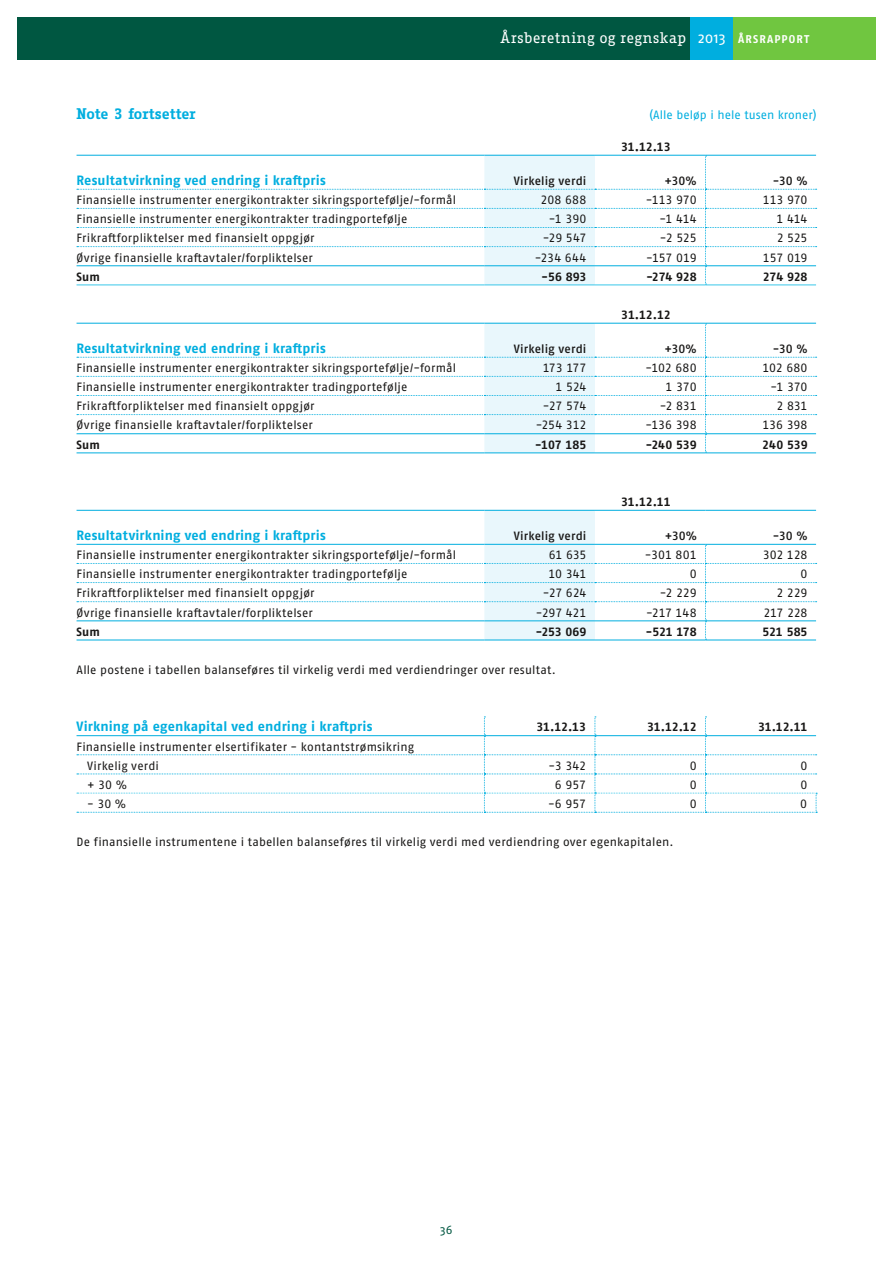
<style>
.page{position:relative;width:893px;height:1263px;background:#fff}
.page>*{position:absolute;margin:0;border:0;box-sizing:border-box;transform-origin:0 0}
.t1{font:15px "Fago Office Serif OT";letter-spacing:.02em;color:#fff}
.t2{font:700 15px "Fago Office Serif OT";letter-spacing:-.005em;color:#00aedf}
.t3{font:700 13.5px "Fago OT";letter-spacing:.01em;color:#00aedf}
.t4{font:12px/19.2px "Fago OT";letter-spacing:.015em;color:#181716}
.t5{font:700 12px "Fago OT";letter-spacing:-.015em;color:#181716}
.t6{font:500 12px "Fago OT";letter-spacing:.005em;color:#181716}
.t7{font:12px "Fago OT";letter-spacing:.005em;color:#00aedf}
.t8{font:12px "Fago OT";color:#005741}
.s1{font-family:"Fago OT"}
.s2{font-family:"Fago OT";font-weight:700;font-size:11.25px}
</style>
<div class="page">
<svg style="left:484px;top:285px;width:111px;height:259px"></svg>
<svg style="left:77px;top:156px;width:740px;height:128px"></svg>
<svg style="left:77px;top:324px;width:740px;height:129px"></svg>
<svg style="left:77px;top:545px;width:740px;height:94px"></svg>
<hr style="left:77px;top:284px;width:407px;height:1px;background:#3ac7e9">
<hr style="left:484px;top:284px;width:111px;height:1px;background:#3ac7e9">
<hr style="left:595px;top:284px;width:110px;height:1px;background:#3ac7e9">
<hr style="left:705px;top:284px;width:111px;height:1px;background:#3ac7e9">
<hr style="left:77px;top:155px;width:407px;height:1px;background:#00aedf">
<hr style="left:484px;top:155px;width:111px;height:1px;background:#00aedf">
<hr style="left:595px;top:155px;width:110px;height:1px;background:#00aedf">
<hr style="left:705px;top:155px;width:111px;height:1px;background:#00aedf">
<hr style="left:77px;top:323px;width:407px;height:1px;background:#00aedf">
<hr style="left:484px;top:323px;width:111px;height:1px;background:#00aedf">
<hr style="left:595px;top:323px;width:110px;height:1px;background:#00aedf">
<hr style="left:705px;top:323px;width:111px;height:1px;background:#00aedf">
<hr style="left:77px;top:265px;width:407px;height:1px;background:#00aedf">
<hr style="left:484px;top:265px;width:111px;height:1px;background:#00aedf">
<hr style="left:595px;top:265px;width:110px;height:1px;background:#00aedf">
<hr style="left:705px;top:265px;width:111px;height:1px;background:#00aedf">
<hr style="left:77px;top:544px;width:407px;height:1px;background:#00aedf">
<hr style="left:484px;top:544px;width:111px;height:1px;background:#00aedf">
<hr style="left:595px;top:544px;width:110px;height:1px;background:#00aedf">
<hr style="left:705px;top:544px;width:111px;height:1px;background:#00aedf">
<hr style="left:77px;top:510px;width:407px;height:1px;background:#00aedf">
<hr style="left:484px;top:510px;width:111px;height:1px;background:#00aedf">
<hr style="left:595px;top:510px;width:110px;height:1px;background:#00aedf">
<hr style="left:705px;top:510px;width:111px;height:1px;background:#00aedf">
<hr style="left:77px;top:433px;width:407px;height:1px;background:#00aedf">
<hr style="left:484px;top:433px;width:111px;height:1px;background:#00aedf">
<hr style="left:595px;top:433px;width:110px;height:1px;background:#00aedf">
<hr style="left:705px;top:433px;width:111px;height:1px;background:#00aedf">
<hr style="left:77px;top:452px;width:407px;height:1px;background:#00aedf">
<hr style="left:484px;top:452px;width:111px;height:1px;background:#00aedf">
<hr style="left:595px;top:452px;width:110px;height:1px;background:#00aedf">
<hr style="left:705px;top:452px;width:111px;height:1px;background:#00aedf">
<hr style="left:77px;top:620px;width:407px;height:1px;background:#00aedf">
<hr style="left:484px;top:620px;width:111px;height:1px;background:#00aedf">
<hr style="left:595px;top:620px;width:110px;height:1px;background:#00aedf">
<hr style="left:705px;top:620px;width:111px;height:1px;background:#00aedf">
<hr style="left:77px;top:639px;width:407px;height:1px;background:#00aedf">
<hr style="left:484px;top:639px;width:111px;height:1px;background:#00aedf">
<hr style="left:595px;top:639px;width:110px;height:1px;background:#00aedf">
<hr style="left:705px;top:639px;width:111px;height:1px;background:#00aedf">
<svg style="left:77px;top:716px;width:740px;height:97px"></svg>
<div style="left:17px;top:17px;width:674px;height:43px;background:#005741"></div>
<div style="left:691px;top:17px;width:42px;height:43px;background:#00aedf"></div>
<div style="left:733px;top:17px;width:143px;height:43px;background:#70c640"></div>
<p class="t2" style="left:77px;top:105px;width:121px">Note 3 fortsetter</p>
<p class="t1" style="left:500px;top:29px;width:311px">Årsberetning og regnskap <span class="s1">2013</span> <span class="s2">ÅRSRAPPORT</span></p>
<p class="t7" style="left:649px;top:108px;width:169px">(Alle beløp i hele tusen kroner)</p>
<p class="t5" style="left:621px;top:140px;width:51px">31.12.13</p>
<p class="t3" style="left:77px;top:172px;width:251px">Resultatvirkning ved endring i kraftpris</p>
<p class="t6" style="left:514px;top:174px;width:74px">Virkelig verdi</p>
<p class="t6" style="left:664px;top:174px;width:34px">+30%</p>
<p class="t6" style="left:773px;top:174px;width:36px">-30 %</p>
<p class="t4" style="left:77px;top:190px;width:381px">Finansielle instrumenter energikontrakter sikringsportefølje/-formål</p>
<p class="t4" style="left:541px;top:190px;width:47px">208 688</p>
<p class="t4" style="left:646px;top:190px;width:52px">-113 970</p>
<p class="t4" style="left:763px;top:190px;width:46px">113 970</p>
<p class="t4" style="left:77px;top:209px;width:332px">Finansielle instrumenter energikontrakter tradingportefølje</p>
<p class="t4" style="left:549px;top:209px;width:39px">-1 390</p>
<p class="t4" style="left:660px;top:209px;width:38px">-1 414</p>
<p class="t4" style="left:776px;top:209px;width:33px">1 414</p>
<p class="t4" style="left:77px;top:229px;width:239px">Frikraftforpliktelser med finansielt oppgjør</p>
<p class="t4" style="left:543px;top:229px;width:45px">-29 547</p>
<p class="t4" style="left:660px;top:229px;width:38px">-2 525</p>
<p class="t4" style="left:777px;top:229px;width:32px">2 525</p>
<p class="t4" style="left:77px;top:248px;width:238px">Øvrige finansielle kraftavtaler/forpliktelser</p>
<p class="t4" style="left:535px;top:248px;width:53px">-234 644</p>
<p class="t4" style="left:646px;top:248px;width:52px">-157 019</p>
<p class="t4" style="left:763px;top:248px;width:46px">157 019</p>
<p class="t5" style="left:77px;top:269px;width:25px">Sum</p>
<p class="t5" style="left:542px;top:269px;width:46px">-56 893</p>
<p class="t5" style="left:646px;top:269px;width:52px">-274 928</p>
<p class="t5" style="left:763px;top:269px;width:46px">274 928</p>
<p class="t5" style="left:621px;top:307px;width:51px">31.12.12</p>
<p class="t3" style="left:77px;top:340px;width:251px">Resultatvirkning ved endring i kraftpris</p>
<p class="t6" style="left:514px;top:342px;width:74px">Virkelig verdi</p>
<p class="t6" style="left:664px;top:342px;width:34px">+30%</p>
<p class="t6" style="left:773px;top:342px;width:36px">-30 %</p>
<p class="t4" style="left:77px;top:358px;width:381px">Finansielle instrumenter energikontrakter sikringsportefølje/-formål</p>
<p class="t4" style="left:543px;top:358px;width:45px">173 177</p>
<p class="t4" style="left:645px;top:358px;width:53px">-102 680</p>
<p class="t4" style="left:762px;top:358px;width:47px">102 680</p>
<p class="t4" style="left:77px;top:377px;width:332px">Finansielle instrumenter energikontrakter tradingportefølje</p>
<p class="t4" style="left:556px;top:377px;width:32px">1 524</p>
<p class="t4" style="left:666px;top:377px;width:33px">1 370</p>
<p class="t4" style="left:771px;top:377px;width:38px">-1 370</p>
<p class="t4" style="left:77px;top:396px;width:239px">Frikraftforpliktelser med finansielt oppgjør</p>
<p class="t4" style="left:543px;top:396px;width:45px">-27 574</p>
<p class="t4" style="left:660px;top:396px;width:38px">-2 831</p>
<p class="t4" style="left:776px;top:396px;width:33px">2 831</p>
<p class="t4" style="left:77px;top:416px;width:238px">Øvrige finansielle kraftavtaler/forpliktelser</p>
<p class="t4" style="left:536px;top:416px;width:52px">-254 312</p>
<p class="t4" style="left:645px;top:416px;width:53px">-136 398</p>
<p class="t4" style="left:762px;top:416px;width:47px">136 398</p>
<p class="t5" style="left:77px;top:437px;width:25px">Sum</p>
<p class="t5" style="left:535px;top:437px;width:53px">-107 185</p>
<p class="t5" style="left:646px;top:437px;width:52px">-240 539</p>
<p class="t5" style="left:762px;top:437px;width:47px">240 539</p>
<p class="t5" style="left:621px;top:495px;width:51px">31.12.11</p>
<p class="t3" style="left:77px;top:527px;width:251px">Resultatvirkning ved endring i kraftpris</p>
<p class="t6" style="left:514px;top:529px;width:74px">Virkelig verdi</p>
<p class="t6" style="left:665px;top:529px;width:34px">+30%</p>
<p class="t6" style="left:773px;top:529px;width:36px">-30 %</p>
<p class="t4" style="left:77px;top:545px;width:381px">Finansielle instrumenter energikontrakter sikringsportefølje/-formål</p>
<p class="t4" style="left:549px;top:545px;width:39px">61 635</p>
<p class="t4" style="left:645px;top:545px;width:53px">-301 801</p>
<p class="t4" style="left:763px;top:545px;width:46px">302 128</p>
<p class="t4" style="left:77px;top:564px;width:332px">Finansielle instrumenter energikontrakter tradingportefølje</p>
<p class="t4" style="left:548px;top:564px;width:40px">10 341</p>
<p class="t4" style="left:690px;top:564px;width:8px">0</p>
<p class="t4" style="left:801px;top:564px;width:8px">0</p>
<p class="t4" style="left:77px;top:584px;width:239px">Frikraftforpliktelser med finansielt oppgjør</p>
<p class="t4" style="left:543px;top:584px;width:45px">-27 624</p>
<p class="t4" style="left:660px;top:584px;width:38px">-2 229</p>
<p class="t4" style="left:776px;top:584px;width:33px">2 229</p>
<p class="t4" style="left:77px;top:603px;width:238px">Øvrige finansielle kraftavtaler/forpliktelser</p>
<p class="t4" style="left:536px;top:603px;width:52px">-297 421</p>
<p class="t4" style="left:646px;top:603px;width:52px">-217 148</p>
<p class="t4" style="left:763px;top:603px;width:46px">217 228</p>
<p class="t5" style="left:77px;top:624px;width:25px">Sum</p>
<p class="t5" style="left:536px;top:624px;width:52px">-253 069</p>
<p class="t5" style="left:646px;top:624px;width:52px">-521 178</p>
<p class="t5" style="left:762px;top:624px;width:47px">521 585</p>
<p class="t4" style="left:77px;top:660px;width:481px">Alle postene i tabellen balanseføres til virkelig verdi med verdiendringer over resultat.</p>
<p class="t3" style="left:77px;top:719px;width:297px">Virkning på egenkapital ved endring i kraftpris</p>
<p class="t5" style="left:537px;top:720px;width:51px">31.12.13</p>
<p class="t5" style="left:647px;top:720px;width:51px">31.12.12</p>
<p class="t5" style="left:758px;top:720px;width:51px">31.12.11</p>
<p class="t4" style="left:87px;top:737px;width:328px;text-indent:-11px">Finansielle instrumenter elsertifikater - kontantstrømsikring<br>Virkelig verdi</p>
<p class="t4" style="left:549px;top:756px;width:39px">-3 342</p>
<p class="t4" style="left:690px;top:756px;width:8px">0</p>
<p class="t4" style="left:801px;top:756px;width:8px">0</p>
<p class="t4" style="left:87px;top:775px;width:41px">+ 30 %</p>
<p class="t4" style="left:555px;top:775px;width:33px">6 957</p>
<p class="t4" style="left:690px;top:775px;width:8px">0</p>
<p class="t4" style="left:801px;top:775px;width:8px">0</p>
<p class="t4" style="left:87px;top:794px;width:41px">- 30 %</p>
<p class="t4" style="left:548px;top:794px;width:40px">-6 957</p>
<p class="t4" style="left:690px;top:794px;width:8px">0</p>
<p class="t4" style="left:800px;top:794px;width:8px">0</p>
<p class="t4" style="left:77px;top:832px;width:598px">De finansielle instrumentene i tabellen balanseføres til virkelig verdi med verdiendring over egenkapitalen.</p>
<p class="t8" style="left:440px;top:1223px;width:14px">36</p>
</div>
